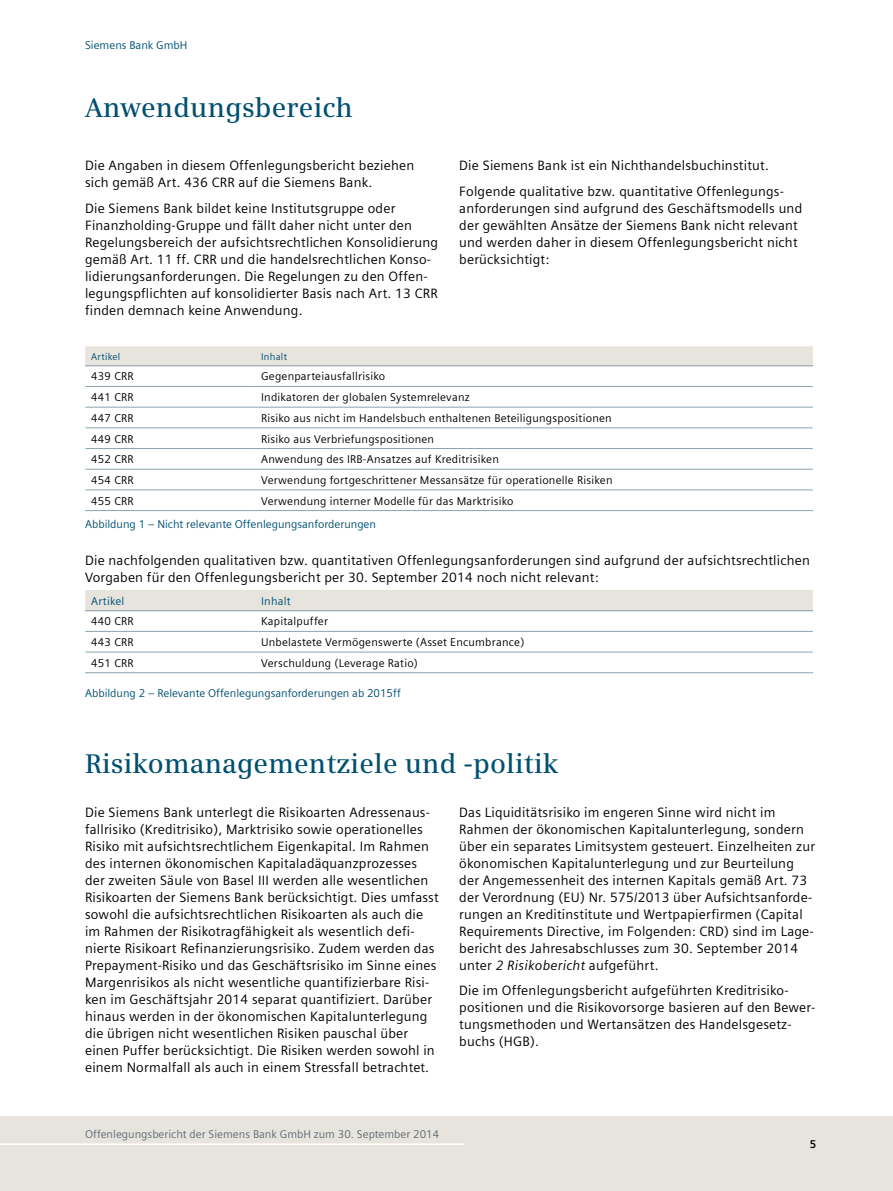
<style>
.page{position:relative;width:893px;height:1191px;background:#fff}
.page>*{position:absolute;margin:0;border:0;box-sizing:border-box;transform-origin:0 0}
.t1{font:600 27px "Siemens Serif";letter-spacing:.005em;color:#005071}
.t2{font:13.5px/17px "Siemens Sans";letter-spacing:.015em;color:#000}
.t3{font:11.25px "Siemens Sans";letter-spacing:.02em;color:#000}
.t4{font:11.25px "Siemens Sans";color:#005071}
.t5{font:11.25px "Siemens Sans";color:#5f6d75}
.t6{font:11.25px "Siemens Sans";letter-spacing:.02em;color:#005071}
.t7{font:700 11.25px "Siemens Sans";color:#000}
.t8{font:9.75px "Siemens Sans";letter-spacing:.025em;color:#005071}
.s1{font-family:"Siemens Sans OT";font-style:italic}
</style>
<div class="page">
<div style="left:0;top:1116px;width:893px;height:75px;background:#e6e4dd"></div>
<div style="left:85px;top:346px;width:728px;height:19px;background:#e6e4dd"></div>
<hr style="left:85px;top:365px;width:170px;height:1px;background:#8da3b0">
<hr style="left:255px;top:365px;width:558px;height:1px;background:#8da3b0">
<hr style="left:85px;top:386px;width:170px;height:1px;background:#8da3b0">
<hr style="left:255px;top:386px;width:558px;height:1px;background:#8da3b0">
<hr style="left:85px;top:407px;width:170px;height:1px;background:#8da3b0">
<hr style="left:255px;top:407px;width:558px;height:1px;background:#8da3b0">
<hr style="left:85px;top:427px;width:170px;height:1px;background:#8da3b0">
<hr style="left:255px;top:427px;width:558px;height:1px;background:#8da3b0">
<hr style="left:85px;top:448px;width:170px;height:1px;background:#8da3b0">
<hr style="left:255px;top:448px;width:558px;height:1px;background:#8da3b0">
<hr style="left:85px;top:469px;width:170px;height:1px;background:#8da3b0">
<hr style="left:255px;top:469px;width:558px;height:1px;background:#8da3b0">
<hr style="left:85px;top:489px;width:170px;height:1px;background:#8da3b0">
<hr style="left:255px;top:489px;width:558px;height:1px;background:#8da3b0">
<hr style="left:85px;top:510px;width:170px;height:1px;background:#8da3b0">
<hr style="left:255px;top:510px;width:558px;height:1px;background:#8da3b0">
<div style="left:85px;top:590px;width:728px;height:20px;background:#e6e4dd"></div>
<hr style="left:85px;top:610px;width:170px;height:1px;background:#8da3b0">
<hr style="left:255px;top:610px;width:558px;height:1px;background:#8da3b0">
<hr style="left:85px;top:631px;width:170px;height:1px;background:#8da3b0">
<hr style="left:255px;top:631px;width:558px;height:1px;background:#8da3b0">
<hr style="left:85px;top:651px;width:170px;height:1px;background:#8da3b0">
<hr style="left:255px;top:651px;width:558px;height:1px;background:#8da3b0">
<hr style="left:85px;top:672px;width:170px;height:1px;background:#8da3b0">
<hr style="left:255px;top:672px;width:558px;height:1px;background:#8da3b0">
<hr style="left:0;top:1143px;width:465px;height:2px;background:#fff">
<p class="t4" style="left:85px;top:39px;width:104px">Siemens Bank GmbH</p>
<h1 class="t1" style="left:85px;top:92px;width:269px">Anwendungsbereich</h1>
<p class="t2" style="left:85px;top:157px;width:331px">Die Angaben in diesem Offenlegungsbericht beziehen sich gemäß Art. 436 CRR auf die Siemens Bank.</p>
<p class="t2" style="left:85px;top:200px;width:355px">Die Siemens Bank bildet keine Institutsgruppe oder Finanzholding-Gruppe und fällt daher nicht unter den Regelungsbereich der aufsichtsrechtlichen Konsolidierung gemäß Art. 11 ff. CRR und die handelsrechtlichen Konso&shy;lidierungsanforderungen. Die Regelungen zu den Offen&shy;legungspflichten auf konsolidierter Basis nach Art. 13 CRR finden demnach keine Anwendung.</p>
<p class="t2" style="left:459px;top:153px;width:326px;line-height:25.5px">Die Siemens Bank ist ein Nichthandelsbuchinstitut.<br>Folgende qualitative bzw. quantitative Offenlegungs-</p>
<p class="t2" style="left:459px;top:200px;width:344px">anforderungen sind aufgrund des Geschäftsmodells und der gewählten Ansätze der Siemens Bank nicht relevant und werden daher in diesem Offenlegungsbericht nicht berücksichtigt:</p>
<p class="t8" style="left:91px;top:351px;width:31px">Artikel</p>
<p class="t8" style="left:261px;top:351px;width:27px">Inhalt</p>
<p class="t3" style="left:91px;top:370px;width:44px">439 CRR</p>
<p class="t3" style="left:261px;top:370px;width:126px">Gegenparteiausfallrisiko</p>
<p class="t3" style="left:91px;top:391px;width:44px">441 CRR</p>
<p class="t3" style="left:261px;top:391px;width:210px">Indikatoren der globalen Systemrelevanz</p>
<p class="t3" style="left:91px;top:411px;width:44px">447 CRR</p>
<p class="t3" style="left:261px;top:411px;width:352px">Risiko aus nicht im Handelsbuch enthaltenen Beteiligungspositionen</p>
<p class="t3" style="left:91px;top:432px;width:44px">449 CRR</p>
<p class="t3" style="left:261px;top:432px;width:175px">Risiko aus Verbriefungspositionen</p>
<p class="t3" style="left:91px;top:453px;width:44px">452 CRR</p>
<p class="t3" style="left:261px;top:453px;width:239px">Anwendung des IRB-Ansatzes auf Kreditrisiken</p>
<p class="t3" style="left:91px;top:474px;width:44px">454 CRR</p>
<p class="t3" style="left:261px;top:474px;width:353px">Verwendung fortgeschrittener Messansätze für operationelle Risiken</p>
<p class="t3" style="left:91px;top:494px;width:44px">455 CRR</p>
<p class="t3" style="left:261px;top:494px;width:254px">Verwendung interner Modelle für das Marktrisiko</p>
<p class="t4" style="left:85px;top:518px;width:293px">Abbildung 1 – Nicht relevante Offenlegungsanforderungen</p>
<p class="t2" style="left:85px;top:551px;width:726px">Die nachfolgenden qualitativen bzw. quantitativen Offenlegungsanforderungen sind aufgrund der aufsichtsrechtlichen<br>Vorgaben für den Offenlegungsbericht per 30. September 2014 noch nicht relevant:</p>
<p class="t6" style="left:91px;top:594px;width:35px">Artikel</p>
<p class="t4" style="left:261px;top:594px;width:31px">Inhalt</p>
<p class="t3" style="left:91px;top:615px;width:44px">440 CRR</p>
<p class="t3" style="left:261px;top:615px;width:68px">Kapitalpuffer</p>
<p class="t3" style="left:91px;top:636px;width:44px">443 CRR</p>
<p class="t3" style="left:261px;top:636px;width:265px">Unbelastete Vermögenswerte (Asset Encumbrance)</p>
<p class="t3" style="left:91px;top:656px;width:44px">451 CRR</p>
<p class="t3" style="left:261px;top:656px;width:158px">Verschuldung (Leverage Ratio)</p>
<p class="t4" style="left:85px;top:686px;width:317px">Abbildung 2 – Relevante Offenlegungsanforderungen ab 2015ff</p>
<h1 class="t1" style="left:85px;top:748px;width:475px">Risikomanagementziele und -politik</h1>
<p class="t2" style="left:85px;top:803px;width:355px">Die Siemens Bank unterlegt die Risikoarten Adressenaus&shy;fallrisiko (Kreditrisiko), Marktrisiko sowie operationelles Risiko mit aufsichtsrechtlichem Eigenkapital. Im Rahmen des internen ökonomischen Kapitaladäquanzprozesses der zweiten Säule von Basel III werden alle wesentlichen Risikoarten der Siemens Bank berücksichtigt. Dies umfasst sowohl die aufsichtsrechtlichen Risikoarten als auch die im Rahmen der Risikotragfähigkeit als wesentlich defi&shy;nierte Risikoart Refinanzierungsrisiko. Zudem werden das Prepayment-Risiko und das Geschäftsrisiko im Sinne eines Margenrisikos als nicht wesentliche quantifizierbare Risi&shy;ken im Geschäftsjahr 2014 separat quantifiziert. Darüber hinaus werden in der ökonomischen Kapitalunterlegung die übrigen nicht wesentlichen Risiken pauschal über einen Puffer berücksichtigt. Die Risiken werden sowohl in einem Normalfall als auch in einem Stressfall betrachtet.</p>
<p class="t2" style="left:459px;top:803px;width:357px">Das Liquiditätsrisiko im engeren Sinne wird nicht im Rahmen der ökonomischen Kapitalunterlegung, sondern über ein separates Limitsystem gesteuert. Einzelheiten zur ökonomischen Kapitalunterlegung und zur Beurteilung der Angemessenheit des internen Kapitals gemäß Art. 73 der Verordnung (EU) Nr. 575/2013 über Aufsichtsanforde&shy;rungen an Kreditinstitute und Wertpapierfirmen (Capital Requirements Directive, im Folgenden: CRD) sind im Lage&shy;bericht des Jahresabschlusses zum 30. September 2014 unter <span class="s1">2 Risikobericht</span> aufgeführt.</p>
<p class="t2" style="left:459px;top:982px;width:358px">Die im Offenlegungsbericht aufgeführten Kreditrisiko&shy;positionen und die Risikovorsorge basieren auf den Bewer&shy;tungsmethoden und Wertansätzen des Handelsgesetz&shy;buchs (HGB).</p>
<p class="t5" style="left:85px;top:1127px;width:356px">Offenlegungsbericht der Siemens Bank GmbH zum 30. September 2014</p>
<p class="t7" style="left:810px;top:1137px;width:8px">5</p>
</div>
